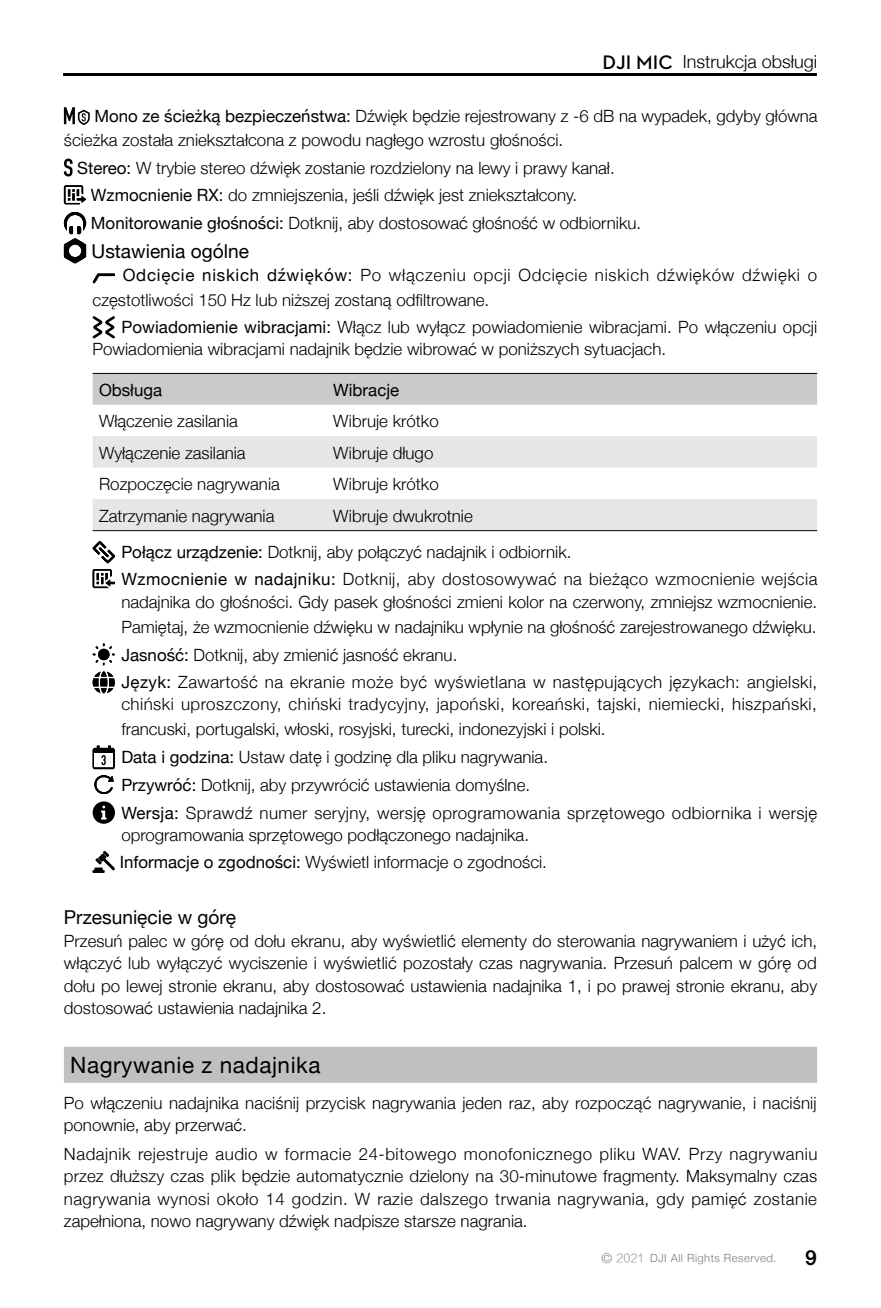
<style>
.page{position:relative;width:881px;height:1308px;background:#fff}
.page>*{position:absolute;margin:0;border:0;box-sizing:border-box;transform-origin:0 0}
.t1{font:22.5px "Helvetica Neue";letter-spacing:.025em;color:#000}
.t2{font:19.12px "Helvetica Neue";color:#000}
.t3{font:300 18px "Helvetica Neue";color:#000}
.t4{font:700 18px "Gujarati Sangam MN";color:#000}
.t5{font:300 16.88px/22.5px "Helvetica Neue";color:#000}
.t6{font:300 16.88px/24.8px "Helvetica Neue";letter-spacing:.03em;color:#000}
.t7{font:300 16.88px/24.8px "Helvetica Neue";letter-spacing:.02em;color:#000}
.t8{font:300 16.88px/27.9px "Helvetica Neue";letter-spacing:.025em;color:#000}
.t9{font:16.88px "Helvetica Neue";color:#000}
.t10{font:300 11.25px "Helvetica Neue";letter-spacing:.04em;color:#7d7d7d}
.s1{font-family:"Dji";font-weight:600;font-size:20.03px}
.s2{font-weight:400}
.s3{font-size:13.5px;color:#898989}
.s4{font-family:"FZLTXHJW GB1 0";font-weight:400;color:#898989}
</style>
<div class="page">
<hr style="left:64px;top:74px;width:752px;height:2px;background:#000">
<div style="left:64px;top:1046px;width:752px;height:36px;background:#bfc0c0"></div>
<svg style="left:64px;top:107px;width:26px;height:18px"></svg>
<svg style="left:64px;top:159px;width:8px;height:17px"></svg>
<svg style="left:64px;top:185px;width:22px;height:19px"></svg>
<svg style="left:64px;top:212px;width:22px;height:51px"></svg>
<svg style="left:92px;top:273px;width:23px;height:10px"></svg>
<svg style="left:92px;top:316px;width:23px;height:23px"></svg>
<div style="left:93px;top:374px;width:723px;height:31px;background:#c9caca"></div>
<svg style="left:93px;top:436px;width:723px;height:94px;fill:#e6e6e6"></svg>
<hr style="left:93px;top:373px;width:234px;height:1px;background:#000">
<hr style="left:327px;top:373px;width:489px;height:1px;background:#000">
<hr style="left:93px;top:530px;width:234px;height:1px;background:#000">
<hr style="left:327px;top:530px;width:489px;height:1px;background:#000">
<svg style="left:92px;top:541px;width:23px;height:22px"></svg>
<svg style="left:93px;top:569px;width:22px;height:19px"></svg>
<svg style="left:93px;top:643px;width:22px;height:22px"></svg>
<svg style="left:93px;top:671px;width:22px;height:22px"></svg>
<svg style="left:93px;top:745px;width:22px;height:49px"></svg>
<div style="left:93px;top:801px;width:22px;height:22px;background:#000;border-radius:50%"></div>
<svg style="left:101px;top:805px;width:5px;height:14px"></svg>
<svg style="left:93px;top:851px;width:22px;height:22px"></svg>
<p class="t3" style="left:602px;top:47px;width:216px"><span class="s1">DJI MIC</span> Instrukcja obsługi</p>
<p class="t5" style="left:64px;top:103px;width:755px;line-height:24.3px;text-indent:30px"><span class="s2">Mono ze ścieżką bezpieczeństwa:</span> Dźwięk będzie rejestrowany z -6 dB na wypadek, gdyby główna ścieżka została zniekształcona z powodu nagłego wzrostu głośności.</p>
<p class="t5" style="left:91px;top:152px;width:551px;line-height:27.7px;text-indent:-14px"><span class="s2">Stereo:</span> W trybie stereo dźwięk zostanie rozdzielony na lewy i prawy kanał.<br><span class="s2">Wzmocnienie RX:</span> do zmniejszenia, jeśli dźwięk jest zniekształcony.<br><span class="s2">Monitorowanie głośności:</span> Dotknij, aby dostosować głośność w odbiorniku.</p>
<p class="t2" style="left:91px;top:237px;width:159px">Ustawienia ogólne</p>
<p class="t7" style="left:93px;top:261px;width:725px;text-indent:30px"><span class="s2">Odcięcie niskich dźwięków:</span> Po włączeniu opcji Odcięcie niskich dźwięków dźwięki o częstotliwości 150 Hz lub niższej zostaną odfiltrowane.</p>
<p class="t5" style="left:93px;top:315px;width:726px;text-indent:29px"><span class="s2">Powiadomienie wibracjami:</span> Włącz lub wyłącz powiadomienie wibracjami. Po włączeniu opcji<br>Powiadomienia wibracjami nadajnik będzie wibrować w poniższych sytuacjach.</p>
<p class="t9" style="left:99px;top:378px;width:65px">Obsługa</p>
<p class="t9" style="left:333px;top:378px;width:67px">Wibracje</p>
<p class="t5" style="left:99px;top:409px;width:140px">Włączenie zasilania</p>
<p class="t5" style="left:333px;top:409px;width:107px">Wibruje krótko</p>
<p class="t5" style="left:99px;top:440px;width:148px">Wyłączenie zasilania</p>
<p class="t5" style="left:333px;top:440px;width:102px">Wibruje długo</p>
<p class="t5" style="left:99px;top:472px;width:182px">Rozpoczęcie nagrywania</p>
<p class="t5" style="left:333px;top:472px;width:107px">Wibruje krótko</p>
<p class="t5" style="left:99px;top:503px;width:177px">Zatrzymanie nagrywania</p>
<p class="t5" style="left:121px;top:496px;width:451px;line-height:36.4px;text-indent:212px">Wibruje dwukrotnie<br><span class="s2">Połącz urządzenie:</span> Dotknij, aby połączyć nadajnik i odbiornik.</p>
<p class="t5" style="left:121px;top:565px;width:697px;line-height:24.3px;text-align:justify"><span class="s2">Wzmocnienie w nadajniku:</span> Dotknij, aby dostosowywać na bieżąco wzmocnienie wejścia nadajnika do głośności. Gdy pasek głośności zmieni kolor na czerwony, zmniejsz wzmocnienie.<br>Pamiętaj, że wzmocnienie dźwięku w nadajniku wpłynie na głośność zarejestrowanego dźwięku.</p>
<p class="t8" style="left:121px;top:639px;width:697px"><span class="s2">Jasność:</span> Dotknij, aby zmienić jasność ekranu.<br><span class="s2">Język:</span> Zawartość na ekranie może być wyświetlana w następujących językach: angielski,</p>
<p class="t6" style="left:121px;top:691px;width:696px">chiński uproszczony, chiński tradycyjny, japoński, koreański, tajski, niemiecki, hiszpański, francuski, portugalski, włoski, rosyjski, turecki, indonezyjski i polski.</p>
<p class="t5" style="left:121px;top:742px;width:697px;line-height:27.7px"><span class="s2">Data i godzina:</span> Ustaw datę i godzinę dla pliku nagrywania.<br><span class="s2">Przywróć:</span> Dotknij, aby przywrócić ustawienia domyślne.<br><span class="s2">Wersja:</span> Sprawdź numer seryjny, wersję oprogramowania sprzętowego odbiornika i wersję</p>
<p class="t5" style="left:120px;top:819px;width:428px;line-height:27.2px">oprogramowania sprzętowego podłączonego nadajnika.<br><span class="s2">Informacje o zgodności:</span> Wyświetl informacje o zgodności.</p>
<p class="t2" style="left:64px;top:903px;width:174px">Przesunięcie w górę</p>
<p class="t5" style="left:64px;top:928px;width:754px;text-align:justify">Przesuń palec w górę od dołu ekranu, aby wyświetlić elementy do sterowania nagrywaniem i użyć ich, włączyć lub wyłączyć wyciszenie i wyświetlić pozostały czas nagrywania. Przesuń palcem w górę od dołu po lewej stronie ekranu, aby dostosować ustawienia nadajnika 1, i po prawej stronie ekranu, aby dostosować ustawienia nadajnika 2.</p>
<h1 class="t1" style="left:70px;top:1048px;width:252px">Nagrywanie z nadajnika</h1>
<p class="t5" style="left:64px;top:1090px;width:754px">Po włączeniu nadajnika naciśnij przycisk nagrywania jeden raz, aby rozpocząć nagrywanie, i naciśnij ponownie, aby przerwać.</p>
<p class="t5" style="left:64px;top:1141px;width:754px;text-align:justify">Nadajnik rejestruje audio w formacie 24-bitowego monofonicznego pliku WAV. Przy nagrywaniu przez dłuższy czas plik będzie automatycznie dzielony na 30-minutowe fragmenty. Maksymalny czas nagrywania wynosi około 14 godzin. W razie dalszego trwania nagrywania, gdy pamięć zostanie zapełniona, nowo nagrywany dźwięk nadpisze starsze nagrania.</p>
<p class="t10" style="left:601px;top:1248px;width:176px"><span class="s3">©</span> <span class="s4">2021</span> DJI All Rights Reserved.</p>
<p class="t4" style="left:804px;top:1248px;width:14px">9</p>
</div>
